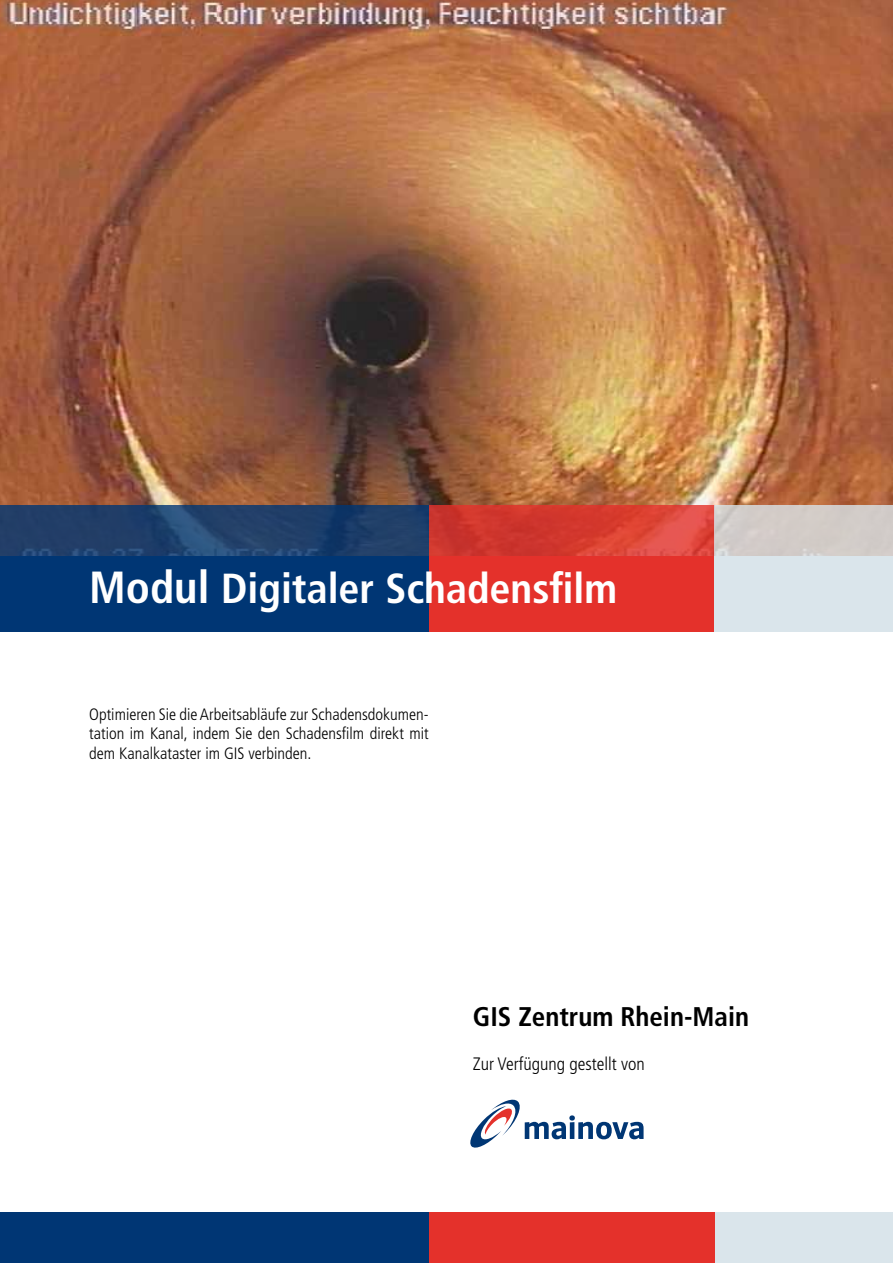
<style>
.page{position:relative;width:893px;height:1263px;background:#fff}
.page>*{position:absolute;margin:0;border:0;box-sizing:border-box;transform-origin:0 0}
.t1{font:700 condensed 42px "Frutiger";color:#fff}
.t2{font:700 condensed 27px "Frutiger";color:#000}
.t3{font:300 condensed 18px "Frutiger";color:#000}
.t4{font:300 condensed 16.5px/19.8px "Frutiger";color:#000;text-align:justify}
.s1{font-size:45px}
</style>
<div class="page">
<img style="left:0;top:0;width:893px;height:505px">
<div style="left:0;top:556px;width:429px;height:75px;background:#003674"></div>
<div style="left:429px;top:556px;width:285px;height:75px;background:#e4312b"></div>
<div style="left:714px;top:556px;width:179px;height:75px;background:#dae5eb"></div>
<svg style="left:0;top:505px;width:429px;height:51px;background:#20406b"></svg>
<svg style="left:429px;top:505px;width:285px;height:51px;background:#d53d33"></svg>
<div style="left:714px;top:505px;width:179px;height:51px;background:#d2ccc8"></div>
<div style="left:714px;top:1212px;width:179px;height:51px;background:#dae5eb"></div>
<div style="left:429px;top:1212px;width:285px;height:51px;background:#e4312b"></div>
<div style="left:0;top:1212px;width:429px;height:51px;background:#003674"></div>
<svg style="left:470px;top:1099px;width:174px;height:49px"></svg>
<h1 class="t1" style="left:89px;top:563px;width:529px"><span class="s1">Modul</span> Digitaler Schadensfilm</h1>
<p class="t4" style="left:89px;top:704px;width:341px">Optimieren Sie die Arbeitsabläufe zur Schadensdokumen&shy;tation im Kanal, indem Sie den Schadensfilm direkt mit dem Kanalkataster im GIS verbinden.</p>
<h2 class="t2" style="left:473px;top:1001px;width:278px">GIS Zentrum Rhein-Main</h2>
<p class="t3" style="left:473px;top:1053px;width:174px">Zur Verfügung gestellt von</p>
</div>
